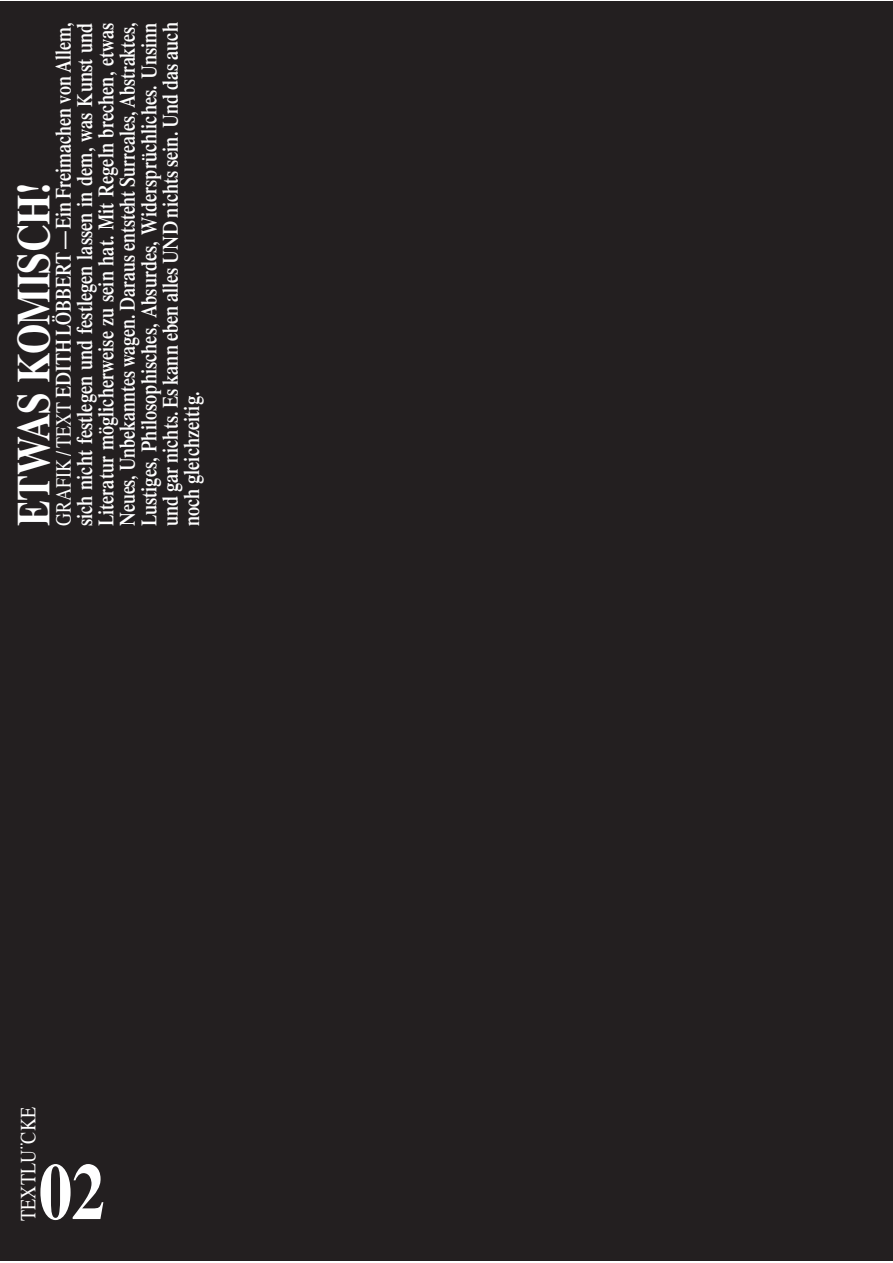
<style>
.page{position:relative;width:893px;height:1263px;background:#fff}
.page>*{position:absolute;margin:0;border:0;box-sizing:border-box;transform-origin:0 0}
.t1{font:700 79.95px "Times LT Std";color:#fff;scale:.83 1}
.t2{font:700 46.65px "Times LT Std";letter-spacing:-.01em;color:#fff;scale:.83 1}
.t3{font:600 21.75px/21.3px "Times LT Std";letter-spacing:.005em;color:#fff;text-align:justify;scale:.82 1}
.t4{font:21.75px "Times LT Std";letter-spacing:.005em;color:#fff;scale:.83 1}
.s1{font-weight:400}
</style>
<div class="page">
<div style="left:0;top:1px;width:892px;height:1260px;background:#231f20"></div>
<p class="t3" style="left:55px;top:526px;width:616px;rotate:-90deg"><span class="s1">GRAFIK / TEXT</span> EDITH LÖBBERT — Ein Freimachen von Allem, sich nicht festlegen und festlegen lassen in dem, was Kunst und Literatur möglicherweise zu sein hat. Mit Regeln brechen, etwas Neues, Unbekanntes wagen. Daraus entsteht Surreales, Abstraktes, Lustiges, Philosophisches, Absurdes, Widersprüchliches. Unsinn und gar nichts. Es kann eben alles UND nichts sein. Und das auch noch gleichzeitig.</p>
<h2 class="t2" style="left:16px;top:526px;width:417px;rotate:-90deg">ETWAS KOMISCH!</h2>
<p class="t4" style="left:15px;top:1221px;width:139px;rotate:-90deg">TEXTLU¨CKE</p>
<h1 class="t1" style="left:39px;top:1161px;width:81px">02</h1>
</div>
